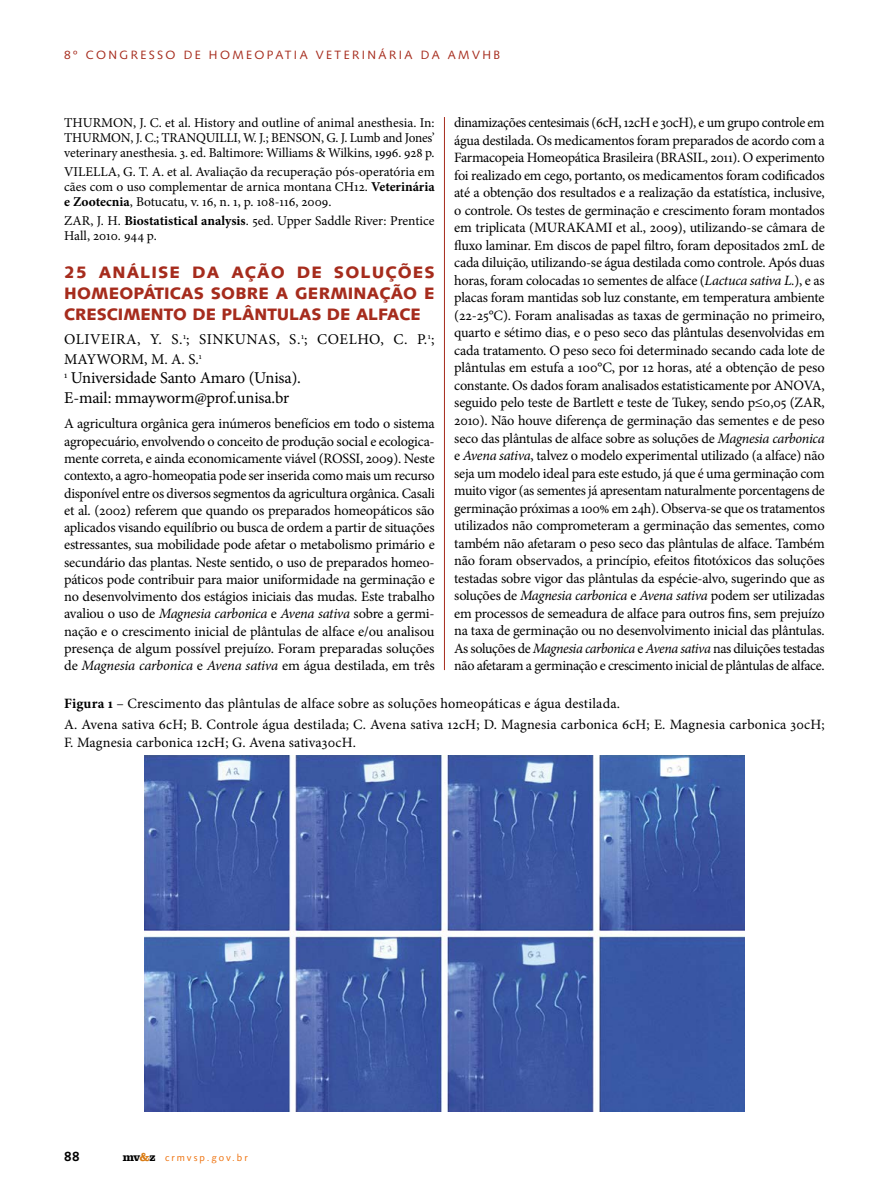
<style>
.page{position:relative;width:893px;height:1191px;background:#fff}
.page>*{position:absolute;margin:0;border:0;box-sizing:border-box;transform-origin:0 0}
.t1{font:900 16.5px/21px "Syntax LT Std";color:#a62c1d;text-align:justify}
.t2{font:16.5px/19.5px "Minion Pro";letter-spacing:-.015em;color:#000}
.t3{font:15px/19.5px "Minion Pro";letter-spacing:.035em;color:#000}
.t4{font:14.25px/17.5px "Minion Pro";letter-spacing:.005em;color:#000;text-align:justify}
.t5{font:13.5px/15px "Minion Pro";color:#000;text-align:justify}
.t6{font:700 13.5px "Syntax LT Std";color:#000}
.t7{font:12px "Syntax LT Std";letter-spacing:.2em;color:#a62c1d}
.t8{font:9.75px "Syntax LT Std";letter-spacing:.2em;color:#ee710c}
.s1{font-weight:700}
.s2{font-style:italic}
.s3{font-family:"Clarendon LT Std";font-weight:700;font-size:12px;color:#000}
.s4{font-family:"Clarendon LT Std";font-weight:700;font-size:12px;color:#d97b14}
</style>
<div class="page">
<hr style="left:444px;top:117px;width:1px;height:553px;background:#a62c1d">
<img style="left:144px;top:755px;width:601px;height:356px">
<p class="t7" style="left:64px;top:47px;width:437px">8º CONGRESSO DE HOMEOPATIA VETERINÁRIA DA AMVHB</p>
<p class="t5" style="left:64px;top:115px;width:372px">THURMON, J. C. et al. History and outline of animal anesthesia. In:<br>THURMON, J. C.; TRANQUILLI, W. J.; BENSON, G. J. Lumb and Jones’ veterinary anesthesia. 3. ed. Baltimore: Williams &amp; Wilkins, 1996. 928 p.</p>
<p class="t5" style="left:64px;top:164px;width:372px">VILELLA, G. T. A. et al. Avaliação da recuperação pós-operatória em cães com o uso complementar de arnica montana CH12. <span class="s1">Veterinária e Zootecnia</span>, Botucatu, v. 16, n. 1, p. 108-116, 2009.</p>
<p class="t5" style="left:64px;top:214px;width:372px">ZAR, J. H. <span class="s1">Biostatistical analysis</span>. 5ed. Upper Saddle River: Prentice<br>Hall, 2010. 944 p.</p>
<p class="t1" style="left:64px;top:262px;width:372px">25 ANÁLISE DA AÇÃO DE SOLUÇÕES HOMEOPÁTICAS SOBRE A GERMINAÇÃO E CRESCIMENTO DE PLÂNTULAS DE ALFACE</p>
<p class="t3" style="left:64px;top:330px;width:372px">OLIVEIRA, Y. S.<sup>1</sup>; SINKUNAS, S.<sup>1</sup>; COELHO, C. P.<sup>1</sup>;<br>MAYWORM, M. A. S.<sup>1</sup></p>
<p class="t2" style="left:64px;top:368px;width:238px"><sup>1</sup> Universidade Santo Amaro (Unisa).<br>E-mail: mmayworm@prof.unisa.br</p>
<p class="t4" style="left:64px;top:415px;width:372px">A agricultura orgânica gera inúmeros benefícios em todo o sistema agropecuário, envolvendo o conceito de produção social e ecologica&shy;mente correta, e ainda economicamente viável (ROSSI, 2009). Neste contexto, a agro-homeopatia pode ser inserida como mais um recurso disponível entre os diversos segmentos da agricultura orgânica. Casali et al. (2002) referem que quando os preparados homeopáticos são aplicados visando equilíbrio ou busca de ordem a partir de situações estressantes, sua mobilidade pode afetar o metabolismo primário e secundário das plantas. Neste sentido, o uso de preparados homeo&shy;páticos pode contribuir para maior uniformidade na germinação e no desenvolvimento dos estágios iniciais das mudas. Este trabalho avaliou o uso de <span class="s2">Magnesia carbonica</span> e <span class="s2">Avena sativa</span> sobre a germi&shy;nação e o crescimento inicial de plântulas de alface e/ou analisou presença de algum possível prejuízo. Foram preparadas soluções de <span class="s2">Magnesia carbonica</span> e <span class="s2">Avena sativa</span> em água destilada, em três</p>
<p class="t4" style="left:454px;top:114px;width:372px">dinamizações centesimais (6cH, 12cH e 30cH), e um grupo controle em água destilada. Os medicamentos foram preparados de acordo com a Farmacopeia Homeopática Brasileira (BRASIL, 2011). O experimento foi realizado em cego, portanto, os medicamentos foram codificados até a obtenção dos resultados e a realização da estatística, inclusive, o controle. Os testes de germinação e crescimento foram montados em triplicata (MURAKAMI et al., 2009), utilizando-se câmara de fluxo laminar. Em discos de papel filtro, foram depositados 2mL de cada diluição, utilizando-se água destilada como controle. Após duas horas, foram colocadas 10 sementes de alface (<span class="s2">Lactuca sativa L.</span>), e as placas foram mantidas sob luz constante, em temperatura ambiente (22-25°C). Foram analisadas as taxas de germinação no primeiro, quarto e sétimo dias, e o peso seco das plântulas desenvolvidas em cada tratamento. O peso seco foi determinado secando cada lote de plântulas em estufa a 100°C, por 12 horas, até a obtenção de peso constante. Os dados foram analisados estatisticamente por ANOVA, seguido pelo teste de Bartlett e teste de Tukey, sendo p≤0,05 (ZAR, 2010). Não houve diferença de germinação das sementes e de peso seco das plântulas de alface sobre as soluções de <span class="s2">Magnesia carbonica </span>e <span class="s2">Avena sativa</span>, talvez o modelo experimental utilizado (a alface) não seja um modelo ideal para este estudo, já que é uma germinação com muito vigor (as sementes já apresentam naturalmente porcentagens de germinação próximas a 100% em 24h). Observa-se que os tratamentos utilizados não comprometeram a germinação das sementes, como também não afetaram o peso seco das plântulas de alface. Também não foram observados, a princípio, efeitos fitotóxicos das soluções testadas sobre vigor das plântulas da espécie-alvo, sugerindo que as soluções de <span class="s2">Magnesia carbonica</span> e <span class="s2">Avena sativa</span> podem ser utilizadas em processos de semeadura de alface para outros fins, sem prejuízo na taxa de germinação ou no desenvolvimento inicial das plântulas.<br>As soluções de <span class="s2">Magnesia carbonica</span> e <span class="s2">Avena sativa</span> nas diluições testadas não afetaram a germinação e crescimento inicial de plântulas de alface.</p>
<p class="t4" style="left:64px;top:692px;width:762px;line-height:21.5px"><span class="s1">Figura 1</span> – Crescimento das plântulas de alface sobre as soluções homeopáticas e água destilada.<br>A. Avena sativa 6cH; B. Controle água destilada; C. Avena sativa 12cH; D. Magnesia carbonica 6cH; E. Magnesia carbonica 30cH;</p>
<p class="t4" style="left:64px;top:733px;width:293px">F. Magnesia carbonica 12cH; G. Avena sativa30cH.</p>
<p class="t6" style="left:64px;top:1148px;width:17px">88</p>
<p class="t8" style="left:123px;top:1151px;width:126px"><span class="s3">mv</span><span class="s4">&amp;</span><span class="s3">z</span> crmvsp.gov.br</p>
</div>
